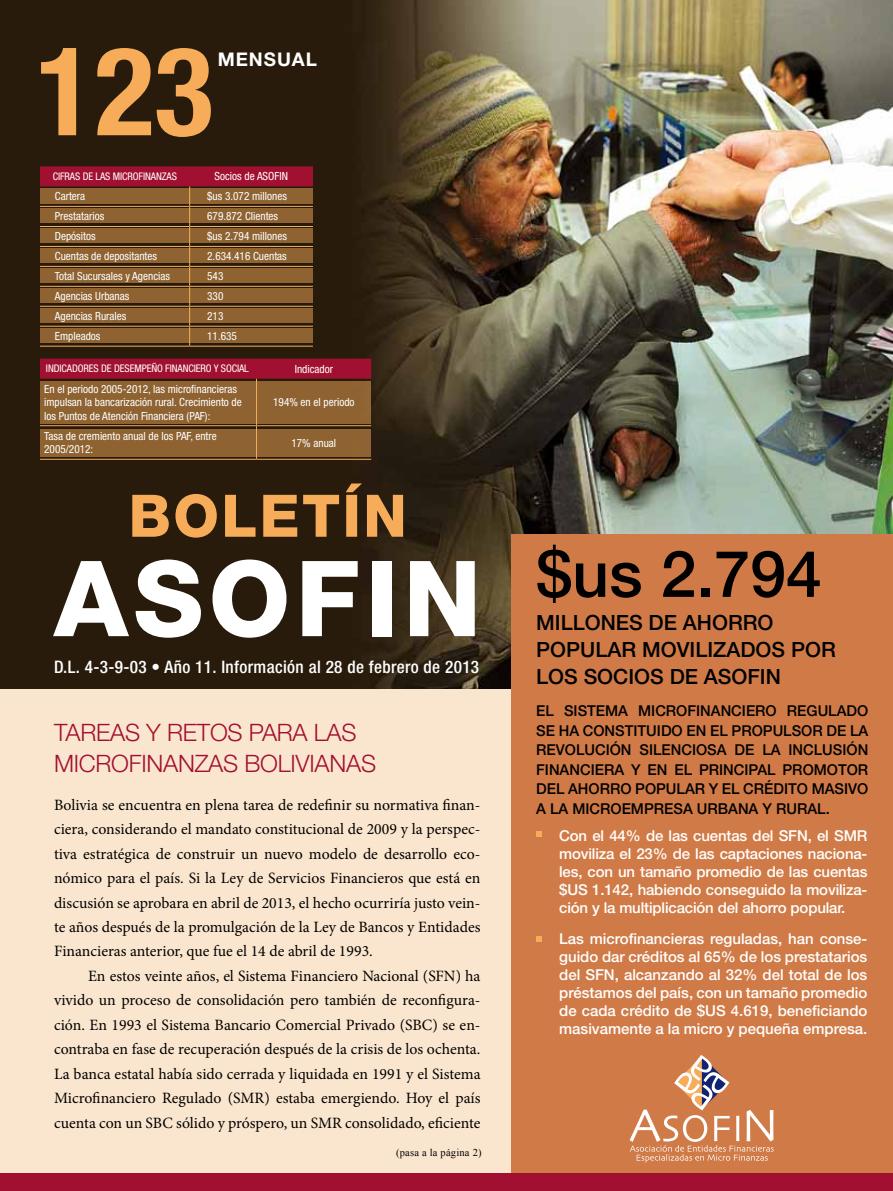
<style>
.page{position:relative;width:893px;height:1191px;background:#fff}
.page>*{position:absolute;margin:0;border:0;box-sizing:border-box;transform-origin:0 0}
.t1{font:700 condensed 123.15px "Helvetica Neue LT Std";color:#f6ac59}
.t2{font:800 105.15px "Helvetica Neue LT Std";letter-spacing:.05em;color:#fff}
.t3{font:500 64.5px "Helvetica Neue LT Std";color:#000}
.t4{font:800 58.65px "Helvetica Neue LT Std";letter-spacing:.04em;color:#f6ac59}
.t5{font:300 24px/31.5px "Helvetica Neue LT Std";letter-spacing:-.01em;color:#a11030}
.t6{font:500 21px/27px "Helvetica Neue LT Std";color:#000}
.t7{font:700 18.9px "Helvetica Neue LT Std";letter-spacing:.05em;color:#fff}
.t8{font:500 condensed 17.25px "Helvetica Neue LT Std";letter-spacing:.02em;color:#fff}
.t9{font:15.75px/24.5px "Minion Pro";color:#000;text-align:justify}
.t10{font:500 15px/18px "Helvetica Neue LT Std";letter-spacing:-.01em;color:#fff;text-align:justify}
.t11{font:500 15px "Helvetica Neue LT Std";color:#000}
.t12{font:condensed 11.25px/13.5px "Helvetica Neue LT Std";color:#fff}
.t13{font:condensed 10.5px "Helvetica Neue LT Std";letter-spacing:-.01em;color:#fff}
.t14{font:10.5px "Times New Roman";letter-spacing:.02em;color:#000}
</style>
<div class="page">
<div style="left:0;top:3px;width:510px;height:1188px;background:#fae6ce"></div>
<img style="left:0;top:0;width:893px;height:688px">
<div style="left:512px;top:534px;width:381px;height:657px;background:#d07b47"></div>
<div style="left:0;top:1174px;width:893px;height:17px;background:#a11030"></div>
<div style="left:40px;top:381px;width:331px;height:42px;background:#8e6331"></div>
<div style="left:40px;top:429px;width:331px;height:27px;background:#8e6331"></div>
<svg style="left:40px;top:166px;width:273px;height:180px;background:#7f4d2a"></svg>
<hr style="left:40px;top:206px;width:150px;height:1px;background:#f6ac59">
<hr style="left:190px;top:206px;width:123px;height:1px;background:#f6ac59">
<hr style="left:40px;top:226px;width:150px;height:1px;background:#f6ac59">
<hr style="left:190px;top:226px;width:123px;height:1px;background:#f6ac59">
<hr style="left:40px;top:246px;width:150px;height:1px;background:#f6ac59">
<hr style="left:190px;top:246px;width:123px;height:1px;background:#f6ac59">
<hr style="left:40px;top:266px;width:150px;height:1px;background:#f6ac59">
<hr style="left:190px;top:266px;width:123px;height:1px;background:#f6ac59">
<hr style="left:40px;top:286px;width:150px;height:1px;background:#f6ac59">
<hr style="left:190px;top:286px;width:123px;height:1px;background:#f6ac59">
<hr style="left:40px;top:306px;width:150px;height:1px;background:#f6ac59">
<hr style="left:190px;top:306px;width:123px;height:1px;background:#f6ac59">
<hr style="left:40px;top:326px;width:150px;height:1px;background:#f6ac59">
<hr style="left:190px;top:326px;width:123px;height:1px;background:#f6ac59">
<hr style="left:40px;top:346px;width:150px;height:1px;background:#f6ac59">
<hr style="left:190px;top:346px;width:123px;height:1px;background:#f6ac59">
<svg style="left:630px;top:1055px;width:144px;height:107px"></svg>
<svg style="left:536px;top:831px;width:6px;height:6px"></svg>
<svg style="left:536px;top:936px;width:6px;height:6px"></svg>
<div style="left:40px;top:359px;width:331px;height:20px;background:#a11030"></div>
<hr style="left:256px;top:379px;width:1px;height:46px;background:#f6ac59">
<hr style="left:256px;top:426px;width:1px;height:33px;background:#f6ac59">
<hr style="left:40px;top:425px;width:216px;height:1px;background:#f6ac59">
<hr style="left:256px;top:425px;width:115px;height:1px;background:#f6ac59">
<hr style="left:40px;top:459px;width:216px;height:1px;background:#f6ac59">
<hr style="left:256px;top:459px;width:115px;height:1px;background:#f6ac59">
<h1 class="t1" style="left:36px;top:17px;width:179px">123</h1>
<p class="t7" style="left:218px;top:48px;width:101px">MENSUAL</p>
<p class="t13" style="left:53px;top:170px;width:126px">CIFRAS DE LAS MICROFINANZAS</p>
<p class="t12" style="left:215px;top:170px;width:75px">Socios de ASOFIN</p>
<p class="t12" style="left:55px;top:190px;width:32px">Cartera</p>
<p class="t12" style="left:207px;top:190px;width:81px">$us 3.072 millones</p>
<p class="t12" style="left:55px;top:209px;width:51px">Prestatarios</p>
<p class="t12" style="left:207px;top:209px;width:72px">679.872 Clientes</p>
<p class="t12" style="left:55px;top:230px;width:42px">Depósitos</p>
<p class="t12" style="left:207px;top:230px;width:81px">$us 2.794 millones</p>
<p class="t12" style="left:55px;top:250px;width:104px">Cuentas de depositantes</p>
<p class="t12" style="left:207px;top:250px;width:81px">2.634.416 Cuentas</p>
<p class="t12" style="left:55px;top:269px;width:117px">Total Sucursales y Agencias</p>
<p class="t12" style="left:207px;top:269px;width:18px">543</p>
<p class="t12" style="left:55px;top:289px;width:76px">Agencias Urbanas</p>
<p class="t12" style="left:207px;top:289px;width:18px">330</p>
<p class="t12" style="left:55px;top:309px;width:73px">Agencias Rurales</p>
<p class="t12" style="left:207px;top:309px;width:18px">213</p>
<p class="t12" style="left:55px;top:329px;width:47px">Empleados</p>
<p class="t12" style="left:207px;top:329px;width:31px">11.635</p>
<p class="t13" style="left:46px;top:362px;width:204px">INDICADORES DE DESEMPEÑO FINANCIERO Y SOCIAL</p>
<p class="t12" style="left:295px;top:362px;width:40px">Indicador</p>
<p class="t12" style="left:44px;top:382px;width:199px">En el periodo 2005-2012, las microfinancieras impulsan la bancarización rural. Crecimiento de los Puntos de Atención Financiera (PAF):</p>
<p class="t12" style="left:273px;top:395px;width:83px">194% en el periodo</p>
<p class="t12" style="left:44px;top:429px;width:174px">Tasa de cremiento anual de los PAF, entre<br>2005/2012:</p>
<p class="t12" style="left:291px;top:436px;width:46px">17% anual</p>
<h3 class="t4" style="left:129px;top:481px;width:280px">BOLETÍN</h3>
<h2 class="t2" style="left:54px;top:536px;width:429px">ASOFIN</h2>
<p class="t8" style="left:54px;top:657px;width:427px">D.L. 4-3-9-03 • Año 11. Información al 28 de febrero de 2013</p>
<h3 class="t5" style="left:54px;top:716px;width:324px">TAREAS Y RETOS PARA LAS<br>MICROFINANZAS BOLIVIANAS</h3>
<h3 class="t3" style="left:536px;top:535px;width:287px">$us 2.794</h3>
<h3 class="t6" style="left:536px;top:608px;width:301px">MILLONES DE AHORRO<br>POPULAR MOVILIZADOS POR<br>LOS SOCIOS DE ASOFIN</h3>
<p class="t11" style="left:536px;top:702px;width:72px">El Sistema</p>
<p class="t11" style="left:638px;top:702px;width:23px">Microfinanciero</p>
<p class="t11" style="left:787px;top:702px;width:42px">Regulado</p>
<p class="t11" style="left:536px;top:721px;width:58px">sehacons</p>
<p class="t11" style="left:625px;top:721px;width:32px">tituido</p>
<p class="t11" style="left:686px;top:721px;width:56px">enelpropulsor</p>
<p class="t11" style="left:826px;top:721px;width:34px">de la</p>
<p class="t11" style="left:536px;top:741px;width:10px">revoluci</p>
<p class="t11" style="left:610px;top:741px;width:40px">ón silenciosa</p>
<p class="t11" style="left:734px;top:741px;width:63px">delainclusi</p>
<p class="t11" style="left:846px;top:741px;width:21px">ón</p>
<p class="t11" style="left:536px;top:760px;width:10px">financiera</p>
<p class="t11" style="left:631px;top:760px;width:78px">y enelprincipal</p>
<p class="t11" style="left:782px;top:760px;width:12px">promo</p>
<p class="t11" style="left:838px;top:760px;width:21px">tor</p>
<p class="t11" style="left:536px;top:780px;width:11px">del</p>
<p class="t11" style="left:568px;top:780px;width:12px">ahorro</p>
<p class="t11" style="left:635px;top:780px;width:11px">popular</p>
<p class="t11" style="left:709px;top:780px;width:114px">y el créditomasivo</p>
<p class="t9" style="left:54px;top:792px;width:428px">Bolivia se encuentra en plena tarea de redefinir su normativa finan-</p>
<p class="t11" style="left:536px;top:799px;width:48px">ala microempresa</p>
<p class="t11" style="left:697px;top:799px;width:43px">ur bana</p>
<p class="t11" style="left:762px;top:799px;width:25px">y rural</p>
<p class="t11" style="left:826px;top:799px;width:6px">.</p>
<p class="t9" style="left:54px;top:817px;width:428px">ciera, considerando el mandato constitucional de 2009 y la perspec&shy;tiva estratégica de construir un nuevo modelo de desarrollo eco&shy;nómico para el país. Si la Ley de Servicios Financieros que está en discusión se aprobara en abril de 2013, el hecho ocurriría justo vein&shy;te años después de la promulgación de la Ley de Bancos y Entidades Financieras anterior, que fue el 14 de abril de 1993.</p>
<p class="t9" style="left:54px;top:963px;width:428px;text-indent:34px">En estos veinte años, el Sistema Financiero Nacional (SFN) ha vivido un proceso de consolidación pero también de reconfigura&shy;ción. En 1993 el Sistema Bancario Comercial Privado (SBC) se en&shy;contraba en fase de recuperación después de la crisis de los ochenta.<br>La banca estatal había sido cerrada y liquidada en 1991 y el Sistema Microfinanciero Regulado (SMR) estaba emergiendo. Hoy el país cuenta con un SBC sólido y próspero, un SMR consolidado, eficiente</p>
<p class="t10" style="left:559px;top:826px;width:310px">Con el 44% de las cuentas del SFN, el SMR moviliza el 23% de las captaciones naciona&shy;les, con un tamaño promedio de las cuentas $US 1.142, habiendo conseguido la moviliza&shy;ción y la multiplicación del ahorro popular.</p>
<p class="t10" style="left:559px;top:929px;width:310px">Las microfinancieras reguladas, han conse&shy;guido dar créditos al 65% de los prestatarios del SFN, alcanzando al 32% del total de los préstamos del país, con un tamaño promedio de cada crédito de $US 4.619, beneficiando masivamente a la micro y pequeña empresa.</p>
<p class="t14" style="left:396px;top:1145px;width:87px">(pasa a la página 2)</p>
</div>
